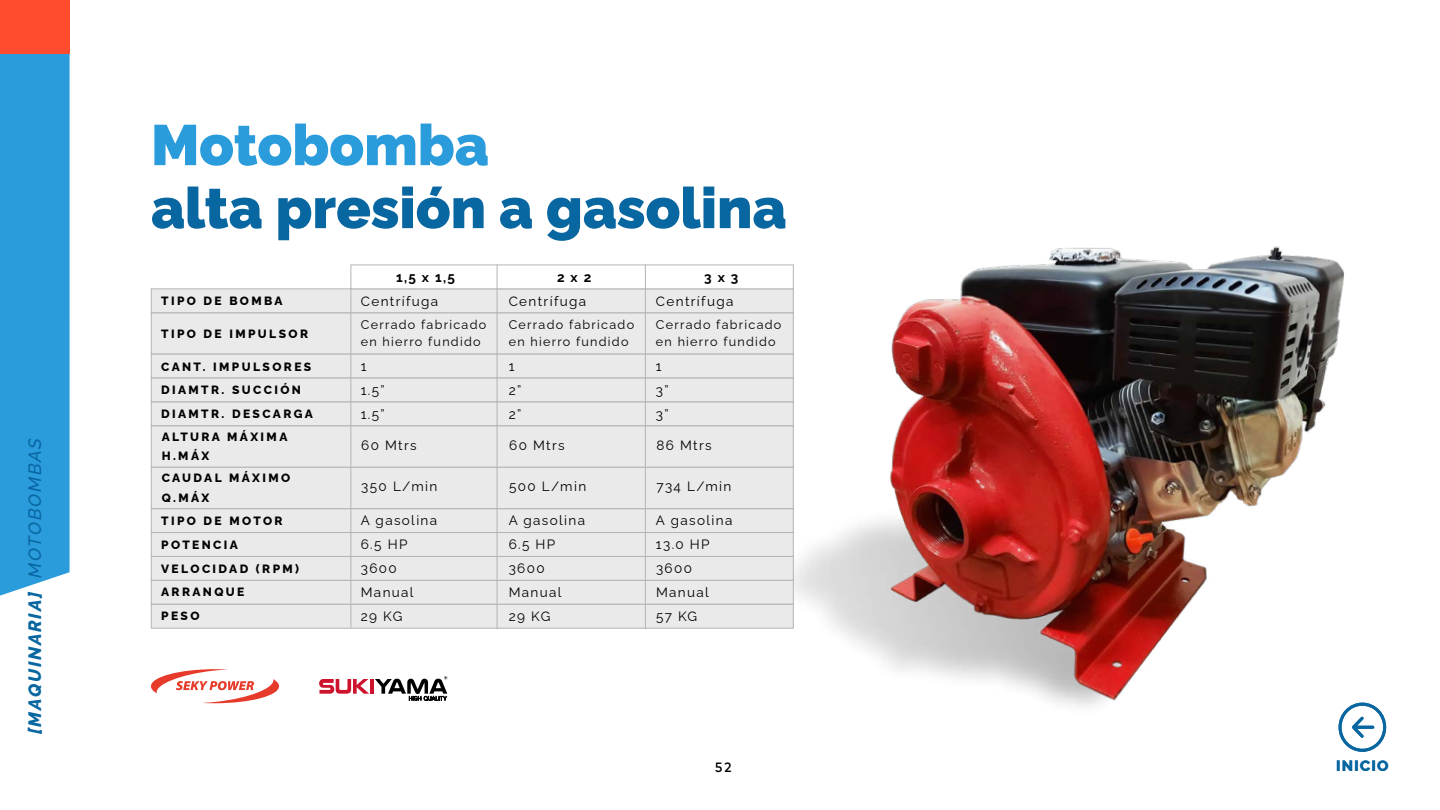
<style>
.page{position:relative;width:1440px;height:810px;background:#fff}
.page>*{position:absolute;margin:0;border:0;box-sizing:border-box;transform-origin:0 0}
.t1{font:900 57px "Raleway";color:#0866a1}
.t2{font:900 57px "Raleway";color:#2a9bdb}
.t3{font:italic 800 18px "Raleway";color:#0866a1}
.t4{font:800 15px "Raleway";letter-spacing:.075em;color:#0866a1}
.t5{font:13.5px "Raleway";letter-spacing:.1em;color:#000}
.t6{font:700 13.5px "Raleway";color:#000}
.t7{font:500 13.5px "Mark Pro";color:#000}
.t8{font:12.6px/17.2px "Raleway";letter-spacing:.1em;color:#000}
.t9{font:800 12px/23.9px "Raleway";letter-spacing:.2em;color:#000}
.s1{font-weight:500}
</style>
<div class="page">
<div style="left:0;top:54px;width:70px;height:542px;background:#2a9bdb"></div>
<svg style="left:1356px;top:751px;width:12px;height:1px"></svg>
<div style="left:151px;top:312px;width:643px;height:43px;background:#eaeaea;border:1px solid #b4b4b4"></div>
<img style="left:717px;top:246px;width:669px;height:505px">
<div style="left:0;top:0;width:70px;height:54px;background:#ff4c2e"></div>
<div style="left:151px;top:288px;width:643px;height:25px;background:#eaeaea;border:1px solid #b4b4b4"></div>
<div style="left:351px;top:265px;width:443px;height:24px;background:#fff;border:1px solid #b4b4b4"></div>
<div style="left:151px;top:508px;width:643px;height:25px;background:#eaeaea;border:1px solid #b4b4b4"></div>
<div style="left:151px;top:532px;width:643px;height:25px;background:#eaeaea;border:1px solid #b4b4b4"></div>
<div style="left:151px;top:556px;width:643px;height:25px;background:#eaeaea;border:1px solid #b4b4b4"></div>
<div style="left:151px;top:580px;width:643px;height:25px;background:#eaeaea;border:1px solid #b4b4b4"></div>
<div style="left:151px;top:604px;width:643px;height:25px;background:#eaeaea;border:1px solid #b4b4b4"></div>
<div style="left:151px;top:354px;width:643px;height:24px;background:#eaeaea;border:1px solid #b4b4b4"></div>
<div style="left:151px;top:378px;width:643px;height:24px;background:#eaeaea;border:1px solid #b4b4b4"></div>
<div style="left:151px;top:402px;width:643px;height:24px;background:#eaeaea;border:1px solid #b4b4b4"></div>
<div style="left:151px;top:426px;width:643px;height:42px;background:#eaeaea;border:1px solid #b4b4b4"></div>
<div style="left:151px;top:467px;width:643px;height:42px;background:#eaeaea;border:1px solid #b4b4b4"></div>
<hr style="left:351px;top:288px;width:1px;height:340px;background:#b4b4b4">
<hr style="left:497px;top:265px;width:1px;height:364px;background:#b4b4b4">
<hr style="left:645px;top:265px;width:1px;height:364px;background:#b4b4b4">
<svg style="left:151px;top:669px;width:128px;height:34px"></svg>
<svg style="left:319px;top:679px;width:50px;height:15px"></svg>
<hr style="left:370px;top:679px;width:4px;height:15px;background:#ce132d">
<svg style="left:375px;top:676px;width:72px;height:25px"></svg>
<h2 class="t3" style="left:20px;top:734px;width:298px;rotate:-90deg">[MAQUINARIA] <span class="s1">MOTOBOMBAS</span></h2>
<h1 class="t2" style="left:151px;top:100px;width:339px">Motobomba</h1>
<h1 class="t1" style="left:151px;top:163px;width:637px">alta presión a gasolina</h1>
<p class="t9" style="left:161px;top:287px;width:123px">TIPO DE BOMBA</p>
<p class="t9" style="left:161px;top:321px;width:148px">TIPO DE IMPULSOR</p>
<p class="t9" style="left:161px;top:353px;width:153px">CANT. IMPULSORES<br>DIAMTR. SUCCIÓN<br>DIAMTR. DESCARGA</p>
<p class="t9" style="left:162px;top:426px;width:127px;line-height:19.5px">ALTURA MÁXIMA<br>H.MÁX</p>
<p class="t9" style="left:162px;top:467px;width:130px;line-height:19.5px">CAUDAL MÁXIMO<br>Q.MÁX</p>
<p class="t9" style="left:161px;top:507px;width:140px">TIPO DE MOTOR<br>POTENCIA<br>VELOCIDAD (RPM)<br>ARRANQUE<br>PESO</p>
<p class="t6" style="left:396px;top:266px;width:61px">1,5 x 1,5</p>
<p class="t5" style="left:361px;top:290px;width:79px">Centrífuga</p>
<p class="t6" style="left:557px;top:266px;width:36px">2 x 2</p>
<p class="t6" style="left:704px;top:266px;width:36px">3 x 3</p>
<p class="t5" style="left:509px;top:290px;width:79px">Centrífuga</p>
<p class="t5" style="left:656px;top:290px;width:79px">Centrífuga</p>
<p class="t8" style="left:361px;top:314px;width:127px">Cerrado fabricado en hierro fundido</p>
<p class="t8" style="left:509px;top:314px;width:127px">Cerrado fabricado en hierro fundido</p>
<p class="t8" style="left:656px;top:314px;width:127px">Cerrado fabricado en hierro fundido</p>
<p class="t5" style="left:361px;top:355px;width:7px">1</p>
<p class="t5" style="left:509px;top:355px;width:7px">1</p>
<p class="t5" style="left:656px;top:355px;width:7px">1</p>
<p class="t5" style="left:361px;top:379px;width:25px">1.5”</p>
<p class="t5" style="left:509px;top:379px;width:14px">2”</p>
<p class="t5" style="left:656px;top:379px;width:14px">3”</p>
<p class="t5" style="left:361px;top:403px;width:25px">1.5”</p>
<p class="t5" style="left:509px;top:403px;width:14px">2”</p>
<p class="t5" style="left:656px;top:403px;width:14px">3”</p>
<p class="t5" style="left:361px;top:435px;width:57px">60 Mtrs</p>
<p class="t5" style="left:509px;top:435px;width:57px">60 Mtrs</p>
<p class="t5" style="left:656px;top:435px;width:57px">86 Mtrs</p>
<p class="t5" style="left:361px;top:476px;width:77px">350 L/min</p>
<p class="t5" style="left:509px;top:476px;width:78px">500 L/min</p>
<p class="t5" style="left:657px;top:476px;width:76px">734 L/min</p>
<p class="t5" style="left:361px;top:510px;width:78px">A gasolina</p>
<p class="t5" style="left:509px;top:510px;width:78px">A gasolina</p>
<p class="t5" style="left:656px;top:510px;width:78px">A gasolina</p>
<p class="t5" style="left:361px;top:534px;width:48px">6.5 HP</p>
<p class="t5" style="left:509px;top:534px;width:48px">6.5 HP</p>
<p class="t5" style="left:656px;top:534px;width:55px">13.0 HP</p>
<p class="t5" style="left:361px;top:558px;width:37px">3600</p>
<p class="t5" style="left:509px;top:558px;width:37px">3600</p>
<p class="t5" style="left:656px;top:558px;width:37px">3600</p>
<p class="t5" style="left:361px;top:582px;width:54px">Manual</p>
<p class="t5" style="left:509px;top:582px;width:54px">Manual</p>
<p class="t5" style="left:656px;top:582px;width:54px">Manual</p>
<p class="t5" style="left:361px;top:605px;width:43px">29 KG</p>
<p class="t5" style="left:509px;top:605px;width:43px">29 KG</p>
<p class="t5" style="left:656px;top:605px;width:43px">57 KG</p>
<p class="t7" style="left:715px;top:757px;width:18px">52</p>
<p class="t4" style="left:1336px;top:754px;width:54px">INICIO</p>
</div>
